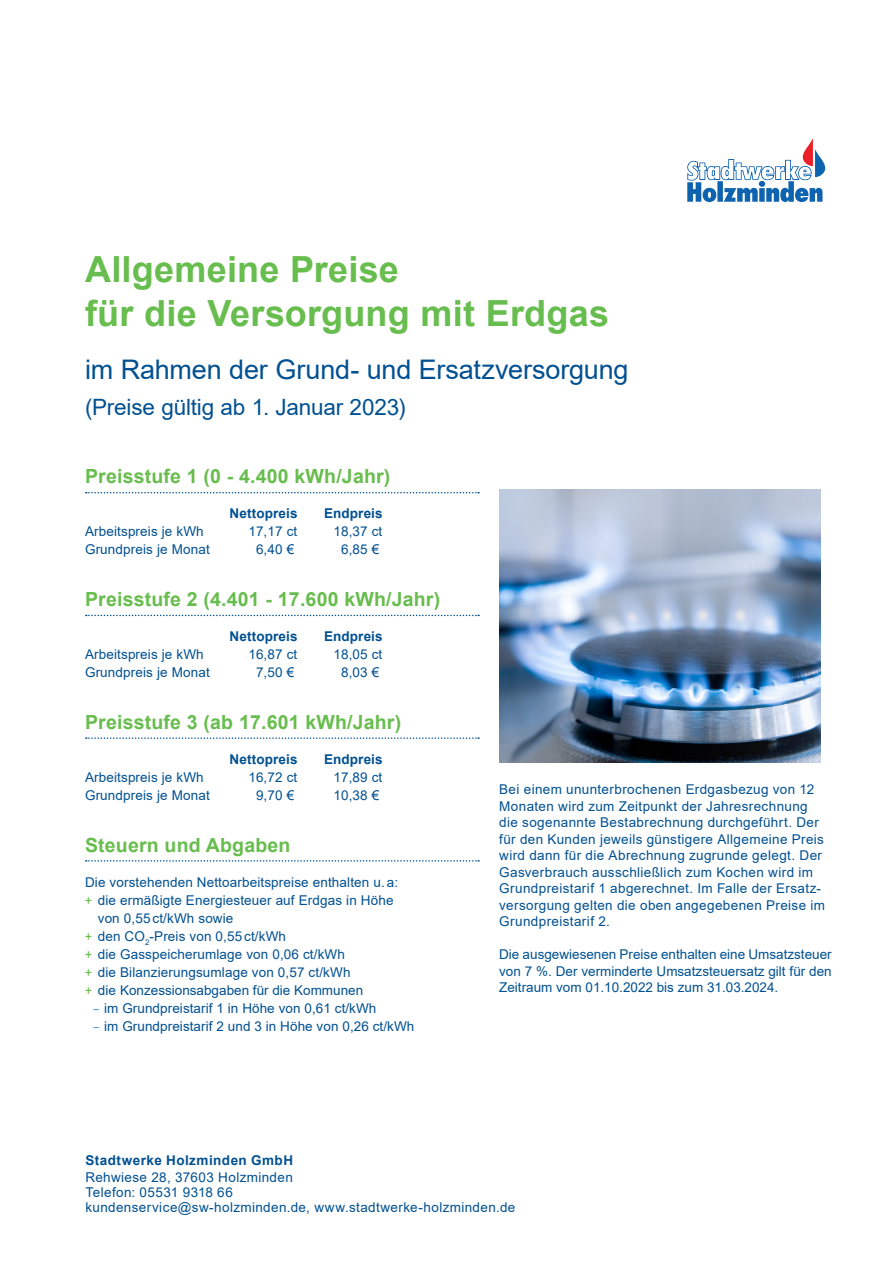
<style>
.page{position:relative;width:893px;height:1263px;background:#fff}
.page>*{position:absolute;margin:0;border:0;box-sizing:border-box;transform-origin:0 0}
._00___B2C-TITEL___He{font:700 36px/43.2px "Arial";letter-spacing:.005em;color:#67bd4d}
._00___B2C-TITEL___He-2{font:27px "Arial";letter-spacing:-.005em;color:#015091}
._00___B2C-TITEL___He-3{font:22.5px "Arial";letter-spacing:-.01em;color:#015091}
._02_Sub-Head___Grau{font:700 19.5px "Arial";letter-spacing:.01em;color:#67bd4d}
.F1-N___Fussnote___we{font:13.5px/16.5px "Arial";letter-spacing:.025em;color:#015091}
._03_Body{font:13.5px "Arial";letter-spacing:.01em;color:#015091}
._05_Fußnote{font:13.5px/16.5px "Arial";color:#015091;text-align:justify}
.F1-N___Fussnote___we-2{font:13.5px "Arial";letter-spacing:.005em;color:#015091}
._03_Body-2{font:700 13.5px "Arial";letter-spacing:.01em;color:#015091}
.F1-N___Fussnote___we-3{font:13.5px "Arial";color:#015091}
._03_Body-3{font:700 13.5px "Arial";letter-spacing:.035em;color:#015091}
.s1{font-family:"Proxima Nova";font-weight:700;color:#67bd4d}
.s2{font-family:"Helvetica Neue LT Pro";font-weight:300;font-stretch:condensed;font-size:11.55px;color:#0166b3}
</style>
<div class="page">
<svg style="left:86px;top:492px;width:393px;height:1px"></svg>
<svg style="left:86px;top:615px;width:393px;height:1px"></svg>
<svg style="left:86px;top:737px;width:393px;height:2px"></svg>
<svg style="left:86px;top:860px;width:393px;height:2px"></svg>
<img style="left:499px;top:489px;width:322px;height:273px">
<svg style="left:687px;top:138px;width:138px;height:64px"></svg>
<p class="_00___B2C-TITEL___He" style="left:85px;top:249px;width:526px">Allgemeine Preise<br>für die Versorgung mit Erdgas</p>
<p class="_00___B2C-TITEL___He-2" style="left:85px;top:351px;width:545px">im Rahmen der Grund- und Ersatzversorgung</p>
<p class="_00___B2C-TITEL___He-3" style="left:85px;top:391px;width:322px">(Preise gültig ab 1. Januar 2023)</p>
<p class="_02_Sub-Head___Grau" style="left:85px;top:463px;width:307px">Preisstufe 1 (0 - 4.400 kWh/Jahr)</p>
<p class="_03_Body-2" style="left:230px;top:504px;width:69px">Nettopreis</p>
<p class="_03_Body-2" style="left:324px;top:504px;width:60px">Endpreis</p>
<p class="_03_Body" style="left:85px;top:522px;width:120px">Arbeitspreis je kWh</p>
<p class="_03_Body" style="left:248px;top:522px;width:50px">17,17 ct</p>
<p class="_03_Body" style="left:333px;top:522px;width:50px">18,37 ct</p>
<p class="_03_Body" style="left:85px;top:540px;width:126px">Grundpreis je Monat</p>
<p class="_03_Body" style="left:256px;top:540px;width:40px">6,40 €</p>
<p class="_03_Body" style="left:341px;top:540px;width:40px">6,85 €</p>
<p class="_02_Sub-Head___Grau" style="left:85px;top:586px;width:357px">Preisstufe 2 (4.401 - 17.600 kWh/Jahr)</p>
<p class="_03_Body-2" style="left:230px;top:627px;width:69px">Nettopreis</p>
<p class="_03_Body-2" style="left:324px;top:627px;width:60px">Endpreis</p>
<p class="_03_Body" style="left:85px;top:645px;width:120px">Arbeitspreis je kWh</p>
<p class="_03_Body" style="left:248px;top:645px;width:50px">16,87 ct</p>
<p class="_03_Body" style="left:333px;top:645px;width:50px">18,05 ct</p>
<p class="_03_Body" style="left:85px;top:663px;width:126px">Grundpreis je Monat</p>
<p class="_03_Body" style="left:256px;top:663px;width:40px">7,50 €</p>
<p class="_03_Body" style="left:341px;top:663px;width:40px">8,03 €</p>
<p class="_02_Sub-Head___Grau" style="left:85px;top:708px;width:318px">Preisstufe 3 (ab 17.601 kWh/Jahr)</p>
<p class="_03_Body-2" style="left:230px;top:750px;width:69px">Nettopreis</p>
<p class="_03_Body-2" style="left:324px;top:750px;width:60px">Endpreis</p>
<p class="_03_Body" style="left:85px;top:768px;width:120px">Arbeitspreis je kWh</p>
<p class="_03_Body" style="left:248px;top:768px;width:50px">16,72 ct</p>
<p class="_03_Body" style="left:333px;top:768px;width:50px">17,89 ct</p>
<p class="_03_Body" style="left:85px;top:786px;width:126px">Grundpreis je Monat</p>
<p class="_03_Body" style="left:256px;top:786px;width:40px">9,70 €</p>
<p class="_03_Body" style="left:333px;top:786px;width:47px">10,38 €</p>
<p class="_02_Sub-Head___Grau" style="left:85px;top:831px;width:207px">Steuern und Abgaben</p>
<p class="_03_Body" style="left:85px;top:872px;width:315px">Die vorstehenden Nettoarbeitspreise enthalten u. a:</p>
<p class="F1-N___Fussnote___we" style="left:98px;top:891px;width:297px;line-height:18px;text-indent:-13px"><span class="s1">+</span> die ermäßigte Energiesteuer auf Erdgas in Höhe von 0,55 ct/kWh sowie</p>
<p class="F1-N___Fussnote___we" style="left:85px;top:927px;width:203px"><span class="s1">+</span> den CO<sub>2</sub>-Preis von 0,55 ct/kWh</p>
<p class="F1-N___Fussnote___we" style="left:85px;top:945px;width:261px"><span class="s1">+</span> die Gasspeicherumlage von 0,06 ct/kWh</p>
<p class="F1-N___Fussnote___we" style="left:85px;top:963px;width:267px"><span class="s1">+</span> die Bilanzierungsumlage von 0,57 ct/kWh</p>
<p class="F1-N___Fussnote___we-3" style="left:85px;top:980px;width:280px"><span class="s1">+</span> die Konzessionsabgaben für die Kommunen</p>
<p class="F1-N___Fussnote___we-2" style="left:94px;top:998px;width:284px"><span class="s2">–</span> im Grundpreistarif 1 in Höhe von 0,61 ct/kWh</p>
<p class="F1-N___Fussnote___we-2" style="left:94px;top:1016px;width:322px"><span class="s2">–</span> im Grundpreistarif 2 und 3 in Höhe von 0,26 ct/kWh</p>
<p class="F1-N___Fussnote___we" style="left:499px;top:781px;width:327px">Bei einem ununterbrochenen Erdgasbezug von 12<br>Monaten wird zum Zeitpunkt der Jahresrechnung die sogenannte Bestabrechnung durchgeführt. Der für den Kunden jeweils günstigere Allgemeine Preis wird dann für die Abrechnung zugrunde gelegt. Der Gasverbrauch ausschließlich zum Kochen wird im Grundpreistarif 1 abgerechnet. Im Falle der Ersatz&shy;versorgung gelten die oben angegebenen Preise im Grundpreistarif 2.</p>
<p class="_05_Fußnote" style="left:499px;top:946px;width:334px">Die ausgewiesenen Preise enthalten eine Umsatzsteuer von 7 %. Der verminderte Umsatzsteuersatz gilt für den Zeitraum vom 01.10.2022 bis zum 31.03.2024.</p>
<p class="_03_Body-3" style="left:85px;top:1150px;width:209px">Stadtwerke Holzminden GmbH</p>
<p class="F1-N___Fussnote___we" style="left:85px;top:1169px;width:209px">Rehwiese 28, 37603 Holzminden</p>
<p class="F1-N___Fussnote___we" style="left:85px;top:1184px;width:149px">Telefon: 05531 9318 66</p>
<p class="F1-N___Fussnote___we" style="left:85px;top:1199px;width:431px">kundenservice@sw-holzminden.de, www.stadtwerke-holzminden.de</p>
</div>
